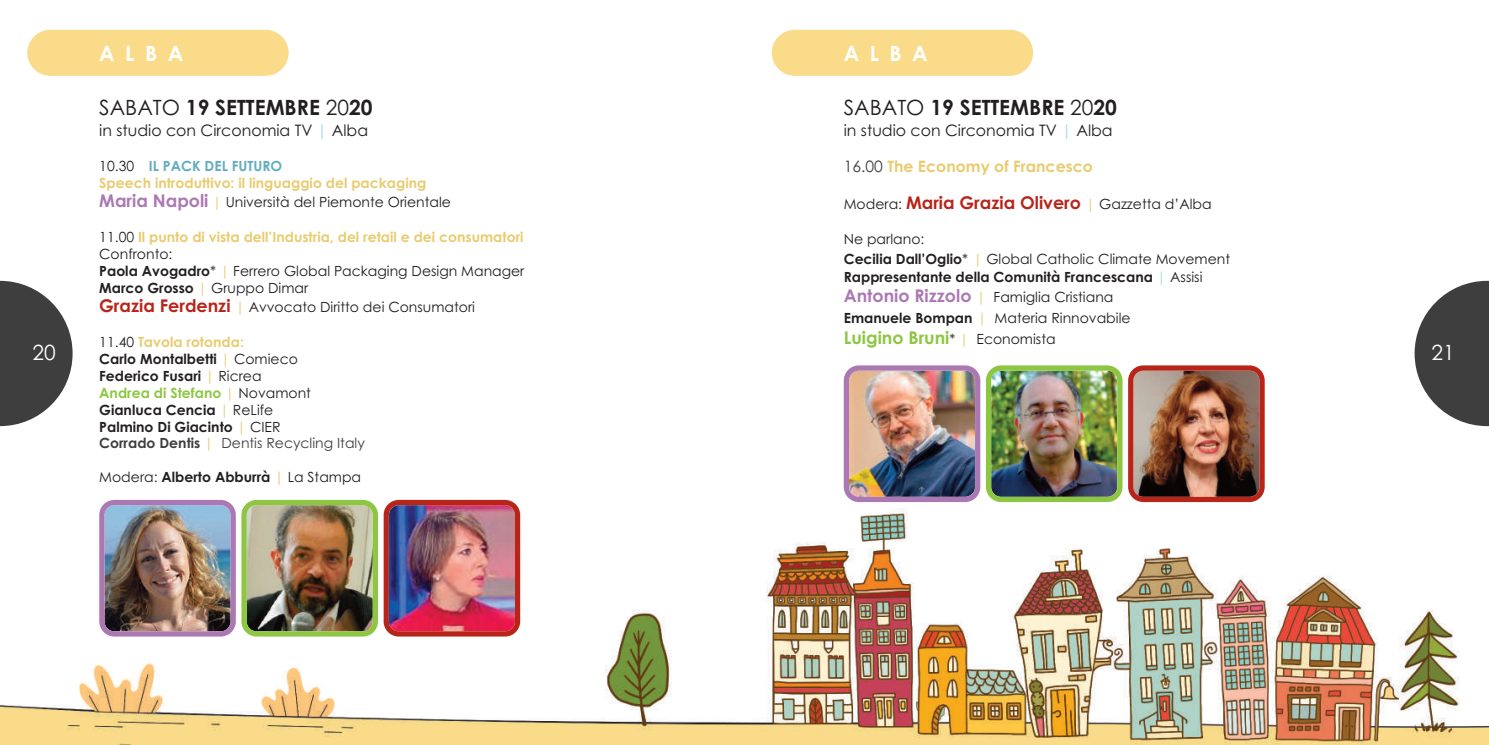
<style>
.page{position:relative;width:1489px;height:745px;background:#fff}
.page>*{position:absolute;margin:0;border:0;box-sizing:border-box;transform-origin:0 0}
.t1{font:700 21px "Century Gothic";color:#231f20}
.t2{font:700 21px "Century Gothic";letter-spacing:.5em;color:#fff}
.t3{font:21px "Century Gothic";color:#fff}
.t4{font:700 17.5px "Century Gothic";color:#8dc640}
.t5{font:15.75px "Century Gothic";color:#231f20}
.t6{font:700 15.75px "Century Gothic";color:#e9cb6f}
.t7{font:14px/16.8px "Century Gothic";color:#231f20}
.t8{font:700 14px/16.8px "Century Gothic";color:#231f20}
.t9{font:700 14px/16.8px "Century Gothic";color:#e9cb6f}
.s1{font-weight:400}
.s2{color:#9edbf2}
.s3{font-weight:400;color:#231f20}
.s4{color:#61adc0}
.s5{font-weight:700;font-size:17.5px;color:#ab78b3}
.s6{color:#e9cb6f}
.s7{font-weight:700;color:#e9cb6f}
.s8{font-weight:700}
.s9{font-weight:700;font-size:17.5px;color:#b92419}
.s10{font-weight:400;color:#e9cb6f}
.s11{color:#8dc640}
.s12{color:#3e3e3f}
.s13{font-weight:400;color:#3e3e3f}
.s14{font-weight:400;font-size:14px;color:#231f20}
.s15{font-weight:400;font-size:14px;color:#e9cb6f}
</style>
<div class="page">
<img style="left:0;top:447px;width:1488px;height:297px">
<svg style="left:0;top:280px;width:73px;height:146px"></svg>
<svg style="left:1414px;top:280px;width:74px;height:146px"></svg>
<div style="left:27px;top:30px;width:261px;height:46px;background:#fadb89;border-radius:23px"></div>
<div style="left:771px;top:30px;width:262px;height:46px;background:#fadb89;border-radius:23px"></div>
<img style="left:843px;top:365px;width:279px;height:136px">
<img style="left:1128px;top:365px;width:136px;height:136px">
<img style="left:99px;top:499px;width:421px;height:137px">
<h1 class="t2" style="left:99px;top:42px;width:85px">ALBA</h1>
<h1 class="t1" style="left:99px;top:95px;width:275px"><span class="s1">SABATO</span> 19 SETTEMBRE <span class="s1">20</span>20</h1>
<p class="t5" style="left:99px;top:122px;width:270px">in studio con Circonomia TV <span class="s2">|</span> Alba</p>
<p class="t9" style="left:99px;top:157px;width:329px"><span class="s3">10.30</span> <span class="s4">IL PACK DEL FUTURO<br></span>Speech introduttivo: il linguaggio del packaging</p>
<p class="t7" style="left:99px;top:194px;width:353px"><span class="s5">Maria Napoli</span> <span class="s6">|</span> Università del Piemonte Orientale</p>
<p class="t7" style="left:99px;top:229px;width:427px">11.00 <span class="s7">Il punto di vista dell’Industria, del retail e dei consumatori </span>Confronto:<br><span class="s8">Paola Avogadro</span>* <span class="s6">|</span> Ferrero Global Packaging Design Manager <span class="s8">Marco Grosso</span> <span class="s6">|</span> Gruppo Dimar</p>
<p class="t7" style="left:99px;top:299px;width:377px"><span class="s9">Grazia Ferdenzi</span> <span class="s6">|</span> Avvocato Diritto dei Consumatori</p>
<p class="t8" style="left:99px;top:334px;width:267px"><span class="s1">11.40</span> <span class="s6">Tavola rotonda:<br></span>Carlo Montalbetti <span class="s10">|</span> <span class="s1">Comieco<br></span>Federico Fusari <span class="s10">|</span> <span class="s1">Ricrea<br></span><span class="s11">Andrea di Stefano</span> <span class="s10">|</span> <span class="s1">Novamont<br></span>Gianluca Cencia <span class="s10">|</span> <span class="s1">ReLife<br></span>Palmino Di Giacinto <span class="s10">|</span> <span class="s1">CIER<br></span><span class="s12">Corrado Dentis</span> <span class="s10">|</span> <span class="s13">Dentis Recycling Italy</span></p>
<p class="t7" style="left:99px;top:468px;width:263px">Modera: <span class="s8">Alberto Abburrà</span> <span class="s6">|</span> La Stampa</p>
<h1 class="t2" style="left:843px;top:42px;width:85px">ALBA</h1>
<h1 class="t1" style="left:843px;top:95px;width:275px"><span class="s1">SABATO</span> 19 SETTEMBRE <span class="s1">20</span>20</h1>
<p class="t5" style="left:843px;top:122px;width:270px">in studio con Circonomia TV <span class="s2">|</span> Alba</p>
<p class="t6" style="left:843px;top:157px;width:251px"><span class="s13">16.00</span> The Economy of Francesco</p>
<p class="t7" style="left:843px;top:196px;width:369px">Modera: <span class="s9">Maria Grazia Olivero</span> <span class="s6">|</span> Gazzetta d’Alba</p>
<p class="t7" style="left:843px;top:230px;width:388px;line-height:19.1px">Ne parlano:<br><span class="s8">Cecilia Dall’Oglio</span>* <span class="s6">|</span> Global Catholic Climate Movement <span class="s8">Rappresentante della Comunità Francescana</span> <span class="s2">|</span> Assisi <span class="s5">Antonio Rizzolo</span> <span class="s6">|</span> Famiglia Cristiana</p>
<p class="t7" style="left:843px;top:309px;width:288px"><span class="s8">Emanuele Bompan</span> <span class="s6">|</span> Materia Rinnovabile</p>
<p class="t4" style="left:843px;top:327px;width:213px">Luigino Bruni<span class="s14">*</span> <span class="s15">|</span> <span class="s14">Economista</span></p>
<h1 class="t3" style="left:33px;top:340px;width:25px">20</h1>
<h1 class="t3" style="left:1431px;top:340px;width:25px">21</h1>
</div>
